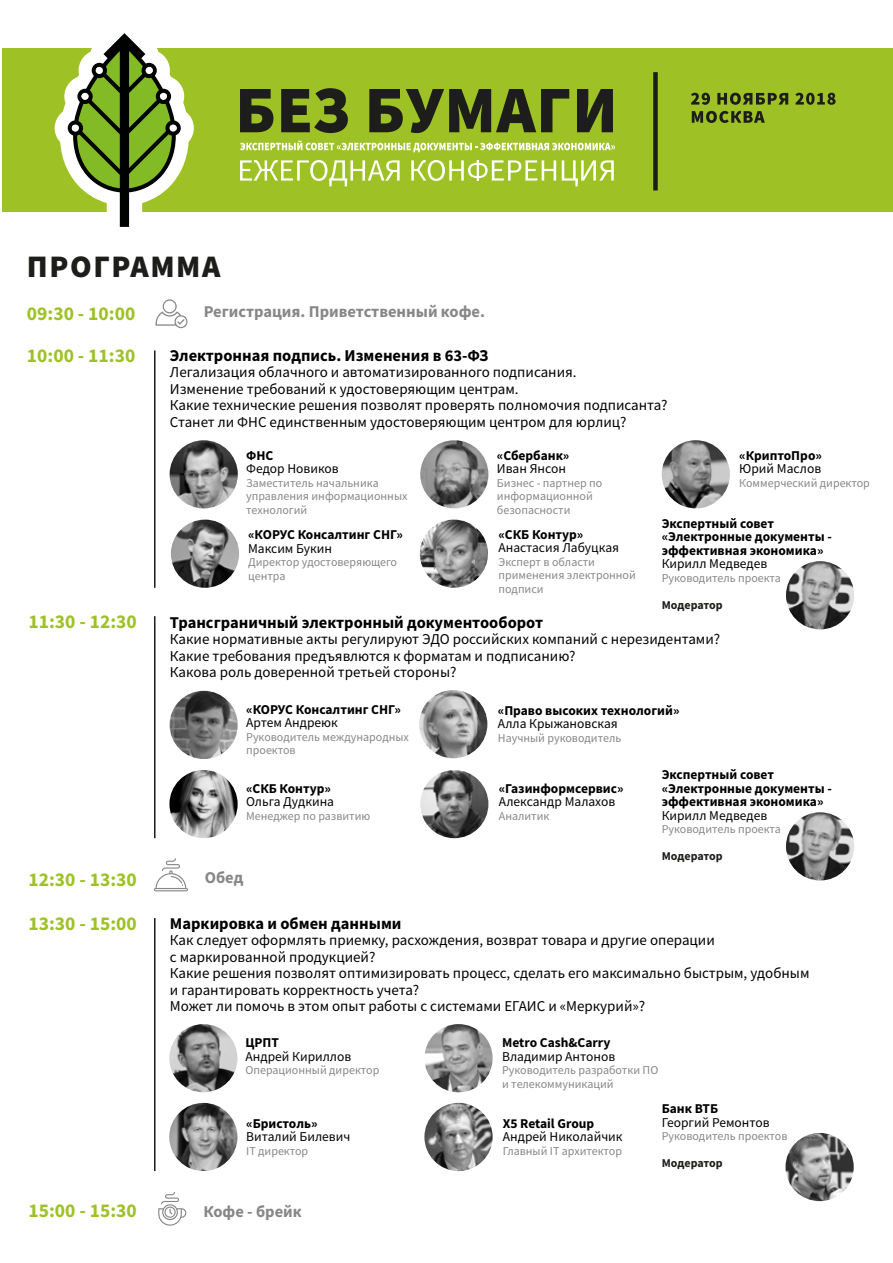
<style>
.page{position:relative;width:893px;height:1263px;background:#fff}
.page>*{position:absolute;margin:0;border:0;box-sizing:border-box;transform-origin:0 0}
.t1{font:900 31.35px "Source Sans Pro";letter-spacing:.05em;color:#1d1d1b}
.t2{font:700 19.5px/42.6px "Source Sans Pro";color:#9ec226}
.t3{font:700 16.5px "Source Sans Pro";color:#000101}
.t4{font:700 16.5px "Source Sans Pro";color:#878787}
.t5{font:15px/16.5px "Source Sans Pro";color:#000101}
.t6{font:700 13.5px/13.5px "Source Sans Pro";color:#000101}
.t7{font:13.5px "Source Sans Pro";color:#000101}
.t8{font:12px/13.5px "Source Sans Pro";color:#878787}
.t9{font:700 12px "Source Sans Pro";color:#1d1d1b}
</style>
<div class="page">
<div style="left:2px;top:48px;width:891px;height:163px;background:#9ec226"></div>
<svg style="left:240px;top:89px;width:33px;height:43px"></svg>
<svg style="left:281px;top:88px;width:67px;height:45px"></svg>
<svg style="left:369px;top:89px;width:200px;height:44px"></svg>
<svg style="left:577px;top:89px;width:36px;height:43px"></svg>
<svg style="left:240px;top:160px;width:160px;height:26px"></svg>
<svg style="left:411px;top:160px;width:145px;height:21px"></svg>
<svg style="left:562px;top:160px;width:52px;height:26px"></svg>
<svg style="left:55px;top:33px;width:139px;height:194px"></svg>
<div style="left:96px;top:67px;width:7px;height:7px;background:#fff;border-radius:50%"></div>
<div style="left:82px;top:93px;width:7px;height:7px;background:#fff;border-radius:50%"></div>
<div style="left:146px;top:67px;width:7px;height:7px;background:#fff;border-radius:50%"></div>
<div style="left:72px;top:125px;width:7px;height:7px;background:#fff;border-radius:50%"></div>
<div style="left:160px;top:93px;width:7px;height:7px;background:#fff;border-radius:50%"></div>
<div style="left:170px;top:125px;width:7px;height:7px;background:#fff;border-radius:50%"></div>
<svg style="left:240px;top:141px;width:375px;height:11px"></svg>
<div style="left:653px;top:72px;width:5px;height:118px;background:#1d1d1b"></div>
<svg style="left:691px;top:93px;width:19px;height:12px"></svg>
<svg style="left:717px;top:93px;width:71px;height:12px"></svg>
<svg style="left:795px;top:93px;width:41px;height:12px"></svg>
<svg style="left:692px;top:111px;width:73px;height:12px"></svg>
<hr style="left:154px;top:350px;width:2px;height:238px;background:#1d1d1b">
<hr style="left:154px;top:616px;width:2px;height:222px;background:#1d1d1b">
<hr style="left:154px;top:918px;width:2px;height:253px;background:#1d1d1b">
<svg style="left:158px;top:1192px;width:29px;height:34px"></svg>
<svg style="left:154px;top:858px;width:34px;height:33px"></svg>
<svg style="left:155px;top:299px;width:33px;height:29px"></svg>
<img style="left:170px;top:691px;width:68px;height:68px;border-radius:34px">
<img style="left:169px;top:770px;width:69px;height:68px;border-radius:34px">
<img style="left:662px;top:440px;width:68px;height:68px;border-radius:34px">
<img style="left:786px;top:561px;width:68px;height:68px;border-radius:34px">
<img style="left:786px;top:812px;width:68px;height:68px;border-radius:34px">
<img style="left:420px;top:520px;width:68px;height:68px;border-radius:34px">
<img style="left:171px;top:520px;width:68px;height:68px;border-radius:34px">
<img style="left:170px;top:440px;width:68px;height:68px;border-radius:34px">
<img style="left:420px;top:440px;width:68px;height:68px;border-radius:34px">
<img style="left:169px;top:1103px;width:68px;height:68px;border-radius:34px">
<img style="left:169px;top:1024px;width:68px;height:68px;border-radius:34px">
<img style="left:419px;top:690px;width:68px;height:68px;border-radius:34px">
<img style="left:424px;top:1103px;width:69px;height:68px;border-radius:34px">
<img style="left:424px;top:1024px;width:69px;height:68px;border-radius:34px">
<img style="left:420px;top:770px;width:68px;height:68px;border-radius:34px">
<img style="left:785px;top:1133px;width:69px;height:68px;border-radius:34px">
<h1 class="t1" style="left:27px;top:244px;width:195px">ПРОГРАММА</h1>
<h2 class="t2" style="left:27px;top:292px;width:110px">09:30 - 10:00<br>10:00 - 11:30</h2>
<p class="t4" style="left:204px;top:300px;width:283px">Регистрация. Приветственный кофе.</p>
<p class="t3" style="left:170px;top:344px;width:320px">Электронная подпись. Изменения в 63-ФЗ</p>
<p class="t5" style="left:170px;top:364px;width:499px">Легализация облачного и автоматизированного подписания.<br>Изменение требований к удостоверяющим центрам.<br>Какие технические решения позволят проверять полномочия подписанта?<br>Станет ли ФНС единственным удостоверяющим центром для юрлиц?</p>
<p class="t6" style="left:246px;top:448px;width:29px">ФНС</p>
<p class="t7" style="left:246px;top:460px;width:94px">Федор Новиков</p>
<p class="t8" style="left:246px;top:476px;width:163px">Заместитель начальника управления информационных технологий</p>
<p class="t6" style="left:248px;top:528px;width:156px">«КОРУС Консалтинг СНГ»</p>
<p class="t7" style="left:248px;top:539px;width:86px">Максим Букин</p>
<p class="t8" style="left:248px;top:555px;width:151px">Директор удостоверяющего центра</p>
<p class="t6" style="left:497px;top:448px;width:74px">«Сбербанк»</p>
<p class="t7" style="left:497px;top:460px;width:71px">Иван Янсон</p>
<p class="t8" style="left:497px;top:476px;width:107px">Бизнес - партнер по информационной безопасности</p>
<p class="t6" style="left:498px;top:527px;width:86px">«СКБ Контур»</p>
<p class="t7" style="left:498px;top:539px;width:122px">Анастасия Лабуцкая</p>
<p class="t8" style="left:498px;top:555px;width:139px">Эксперт в области применения электронной подписи</p>
<p class="t6" style="left:739px;top:448px;width:84px">«КриптоПро»</p>
<p class="t7" style="left:739px;top:460px;width:83px">Юрий Маслов</p>
<p class="t8" style="left:739px;top:476px;width:132px">Коммерческий директор</p>
<p class="t6" style="left:662px;top:516px;width:172px">Экспертный совет «Электронные документы - эффективная экономика»</p>
<p class="t7" style="left:662px;top:555px;width:107px">Кирилл Медведев</p>
<p class="t8" style="left:662px;top:571px;width:121px">Руководитель проекта</p>
<p class="t9" style="left:662px;top:597px;width:63px">Модератор</p>
<h2 class="t2" style="left:28px;top:600px;width:110px">11:30 - 12:30</h2>
<p class="t3" style="left:170px;top:611px;width:375px">Трансграничный электронный документооборот</p>
<p class="t5" style="left:170px;top:631px;width:552px">Какие нормативные акты регулируют ЭДО российских компаний с нерезидентами?<br>Какие требования предъявлются к форматам и подписанию?<br>Какова роль доверенной третьей стороны?</p>
<p class="t6" style="left:246px;top:702px;width:156px">«КОРУС Консалтинг СНГ»</p>
<p class="t7" style="left:246px;top:714px;width:93px">Артем Андреюк</p>
<p class="t8" style="left:246px;top:730px;width:164px">Руководитель международных проектов</p>
<p class="t6" style="left:246px;top:781px;width:86px">«СКБ Контур»</p>
<p class="t7" style="left:246px;top:793px;width:90px">Ольга Дудкина</p>
<p class="t8" style="left:246px;top:809px;width:126px">Менеджер по развитию</p>
<p class="t6" style="left:498px;top:703px;width:183px">«Право высоких технологий»</p>
<p class="t7" style="left:498px;top:715px;width:121px">Алла Крыжановская</p>
<p class="t8" style="left:498px;top:731px;width:125px">Научный руководитель</p>
<p class="t6" style="left:499px;top:781px;width:126px">«Газинформсервис»</p>
<p class="t7" style="left:499px;top:793px;width:118px">Александр Малахов</p>
<p class="t8" style="left:499px;top:809px;width:52px">Аналитик</p>
<p class="t6" style="left:662px;top:768px;width:172px">Экспертный совет «Электронные документы - эффективная экономика»</p>
<p class="t7" style="left:662px;top:806px;width:107px">Кирилл Медведев</p>
<p class="t8" style="left:662px;top:822px;width:121px">Руководитель проекта</p>
<p class="t9" style="left:662px;top:848px;width:63px">Модератор</p>
<h2 class="t2" style="left:28px;top:857px;width:110px">12:30 - 13:30</h2>
<p class="t4" style="left:205px;top:866px;width:40px">Обед</p>
<h2 class="t2" style="left:28px;top:902px;width:110px">13:30 - 15:00</h2>
<p class="t3" style="left:170px;top:912px;width:233px">Маркировка и обмен данными</p>
<p class="t5" style="left:170px;top:932px;width:641px">Как следует оформлять приемку, расхождения, возврат товара и другие операции<br>с маркированной продукцией?<br>Какие решения позволят оптимизировать процесс, сделать его максимально быстрым, удобным и гарантировать корректность учета?<br>Может ли помочь в этом опыт работы с системами ЕГАИС и «Меркурий»?</p>
<p class="t6" style="left:245px;top:1036px;width:35px">ЦРПТ</p>
<p class="t7" style="left:245px;top:1048px;width:107px">Андрей Кириллов</p>
<p class="t8" style="left:245px;top:1063px;width:135px">Операционный директор</p>
<p class="t6" style="left:246px;top:1116px;width:73px">«Бристоль»</p>
<p class="t7" style="left:246px;top:1128px;width:106px">Виталий Билевич</p>
<p class="t8" style="left:246px;top:1144px;width:64px">IT директор</p>
<p class="t6" style="left:502px;top:1036px;width:110px">Metro Cash&amp;Carry</p>
<p class="t7" style="left:502px;top:1048px;width:115px">Владимир Антонов</p>
<p class="t8" style="left:502px;top:1063px;width:158px">Руководитель разработки ПО и телекоммуникаций</p>
<p class="t6" style="left:503px;top:1116px;width:93px">X5 Retail Group</p>
<p class="t7" style="left:503px;top:1128px;width:121px">Андрей Николайчик</p>
<p class="t8" style="left:503px;top:1144px;width:121px">Главный IT архитектор</p>
<p class="t6" style="left:662px;top:1102px;width:58px">Банк ВТБ</p>
<p class="t7" style="left:662px;top:1114px;width:109px">Георгий Ремонтов</p>
<p class="t8" style="left:662px;top:1129px;width:127px">Руководитель проектов</p>
<p class="t9" style="left:662px;top:1155px;width:63px">Модератор</p>
<h2 class="t2" style="left:28px;top:1189px;width:110px">15:00 - 15:30</h2>
<p class="t4" style="left:203px;top:1200px;width:100px">Кофе - брейк</p>
</div>
